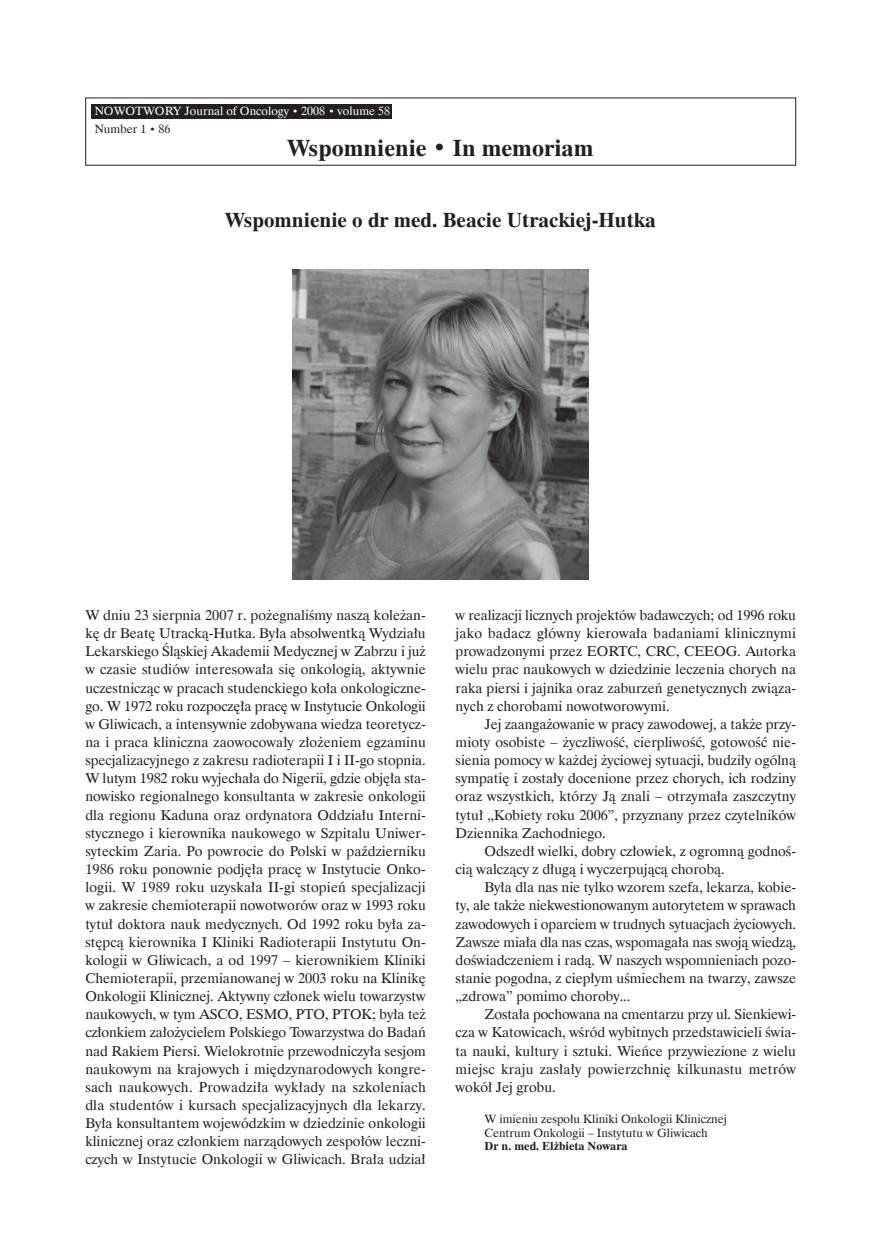
<style>
.page{position:relative;width:881px;height:1255px;background:#fff}
.page>*{position:absolute;margin:0;border:0;box-sizing:border-box;transform-origin:0 0}
.t1{font:700 24px "Dutch 801 EU";color:#231f20}
.t2{font:700 21px "Dutch 801 EU";color:#231f20}
.t3{font:14.25px/18.1px "Dutch 801 EU";color:#231f20;text-align:justify}
.t4{font:12px/13.5px "Dutch 801 EU";color:#231f20}
.t5{font:12px "Dutch 801 EU";color:#fff}
.t6{font:700 12px "Dutch 801 EU";color:#231f20}
.s1{font-size:10.5px}
</style>
<div class="page">
<div style="left:92px;top:104px;width:299px;height:15px;background:#231f20"></div>
<div style="left:85px;top:97px;width:710px;height:69px;border:1px solid #231f20"></div>
<img style="left:292px;top:269px;width:296px;height:311px">
<p class="t5" style="left:95px;top:104px;width:297px">NOWOTWORY Journal of Oncology <span class="s1">•</span> 2008 <span class="s1">•</span> volume 58</p>
<h1 class="t1" style="left:288px;top:134px;width:307px">Wspomnienie • In memoriam</h1>
<p class="t4" style="left:95px;top:122px;width:77px">Number 1 <span class="s1">•</span> 86</p>
<h2 class="t2" style="left:225px;top:207px;width:431px">Wspomnienie o dr med. Beacie Utrackiej-Hutka</h2>
<p class="t3" style="left:85px;top:606px;width:342px">W dniu 23 sierpnia 2007 r. pożegnaliśmy naszą koleżan&shy;kę dr Beatę Utracką-Hutka. Była absolwentką Wydziału Lekarskiego Śląskiej Akademii Medycznej w Zabrzu i już w czasie studiów interesowała się onkologią, aktywnie uczestnicząc w pracach studenckiego koła onkologiczne&shy;go. W 1972 roku rozpoczęła pracę w Instytucie Onkologii w Gliwicach, a intensywnie zdobywana wiedza teoretycz&shy;na i praca kliniczna zaowocowały złożeniem egzaminu specjalizacyjnego z zakresu radioterapii I i II-go stopnia.<br>W lutym 1982 roku wyjechała do Nigerii, gdzie objęła sta&shy;nowisko regionalnego konsultanta w zakresie onkologii dla regionu Kaduna oraz ordynatora Oddziału Interni&shy;stycznego i kierownika naukowego w Szpitalu Uniwer&shy;syteckim Zaria. Po powrocie do Polski w październiku 1986 roku ponownie podjęła pracę w Instytucie Onko&shy;logii. W 1989 roku uzyskała II-gi stopień specjalizacji w zakresie chemioterapii nowotworów oraz w 1993 roku tytuł doktora nauk medycznych. Od 1992 roku była za&shy;stępcą kierownika I Kliniki Radioterapii Instytutu On&shy;kologii w Gliwicach, a od 1997 – kierownikiem Kliniki Chemioterapii, przemianowanej w 2003 roku na Klinikę Onkologii Klinicznej. Aktywny członek wielu towarzystw naukowych, w tym ASCO, ESMO, PTO, PTOK; była też członkiem założycielem Polskiego Towarzystwa do Badań nad Rakiem Piersi. Wielokrotnie przewodniczyła sesjom naukowym na krajowych i międzynarodowych kongre&shy;sach naukowych. Prowadziła wykłady na szkoleniach dla studentów i kursach specjalizacyjnych dla lekarzy.<br>Była konsultantem wojewódzkim w dziedzinie onkologii klinicznej oraz członkiem narządowych zespołów leczni&shy;czych w Instytucie Onkologii w Gliwicach. Brała udział</p>
<p class="t3" style="left:455px;top:606px;width:342px">w realizacji licznych projektów badawczych; od 1996 roku jako badacz główny kierowała badaniami klinicznymi prowadzonymi przez EORTC, CRC, CEEOG. Autorka wielu prac naukowych w dziedzinie leczenia chorych na raka piersi i jajnika oraz zaburzeń genetycznych związa&shy;nych z chorobami nowotworowymi.</p>
<p class="t3" style="left:455px;top:714px;width:342px;text-indent:29px">Jej zaangażowanie w pracy zawodowej, a także przy&shy;mioty osobiste – życzliwość, cierpliwość, gotowość nie&shy;sienia pomocy w każdej życiowej sytuacji, budziły ogólną sympatię i zostały docenione przez chorych, ich rodziny oraz wszystkich, którzy Ją znali – otrzymała zaszczytny tytuł „Kobiety roku 2006”, przyznany przez czytelników Dziennika Zachodniego.</p>
<p class="t3" style="left:455px;top:841px;width:342px;text-indent:29px">Odszedł wielki, dobry człowiek, z ogromną godnoś&shy;cią walczący z długą i wyczerpującą chorobą.</p>
<p class="t3" style="left:455px;top:878px;width:342px;text-indent:29px">Była dla nas nie tylko wzorem szefa, lekarza, kobie&shy;ty, ale także niekwestionowanym autorytetem w sprawach zawodowych i oparciem w trudnych sytuacjach życiowych.<br>Zawsze miała dla nas czas, wspomagała nas swoją wiedzą, doświadczeniem i radą. W naszych wspomnieniach pozo&shy;stanie pogodna, z ciepłym uśmiechem na twarzy, zawsze „zdrowa” pomimo choroby...</p>
<p class="t3" style="left:455px;top:1005px;width:342px;text-indent:29px">Została pochowana na cmentarzu przy ul. Sienkiewi&shy;cza w Katowicach, wśród wybitnych przedstawicieli świa&shy;ta nauki, kultury i sztuki. Wieńce przywiezione z wielu miejsc kraju zasłały powierzchnię kilkunastu metrów wokół Jej grobu.</p>
<p class="t4" style="left:484px;top:1112px;width:244px">W imieniu zespołu Kliniki Onkologii Klinicznej<br>Centrum Onkologii – Instytutu w Gliwicach</p>
<p class="t6" style="left:484px;top:1139px;width:144px">Dr n. med. Elżbieta Nowara</p>
</div>
